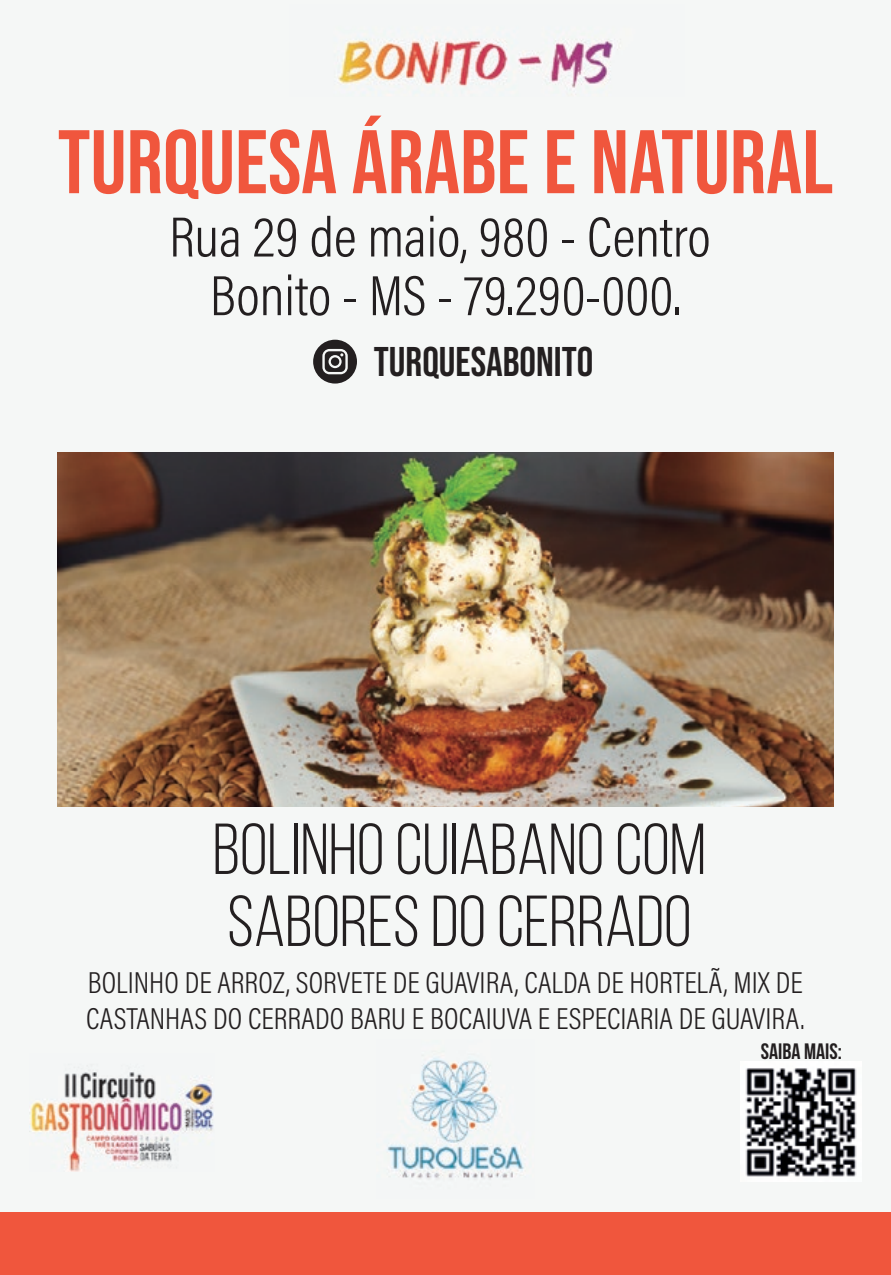
<style>
.page{position:relative;width:891px;height:1275px;background:#f5f7f6}
.page>*{position:absolute;margin:0;border:0;box-sizing:border-box;transform-origin:0 0}
.t1{font:90px "Bebas Neue";color:#f0563d}
.t2{font:72px/72px "Bebas Neue";color:#231f20}
.t3{font:300 57px/58.8px "Acumin Pro Cond";color:#231f20;text-align:center}
.t4{font:41.4px "Bebas Neue";color:#231f20}
.t5{font:300 30.6px/36.6px "Acumin Pro Cond";color:#231f20}
.t6{font:22.2px "Bebas Neue";color:#231f20}
</style>
<div class="page">
<svg style="left:313px;top:340px;width:44px;height:44px"></svg>
<div style="left:331px;top:357px;width:8px;height:9px;background:#231f20;border-radius:50%"></div>
<img style="left:338px;top:39px;width:275px;height:56px">
<img style="left:387px;top:1057px;width:137px;height:122px">
<div style="left:0;top:1212px;width:891px;height:63px;background:#f0563d"></div>
<img style="left:57px;top:453px;width:777px;height:353px">
<img style="left:746px;top:1068px;width:110px;height:109px">
<img style="left:30px;top:1072px;width:184px;height:99px">
<h1 class="t1" style="left:58px;top:111px;width:777px">TURQUESA ÁRABE E NATURAL</h1>
<h3 class="t3" style="left:169px;top:207px;width:543px">Rua 29 de maio, 980 - Centro<br>Bonito - MS - 79.290-000.</h3>
<h3 class="t4" style="left:374px;top:338px;width:221px">TURQUESABONITO</h3>
<h2 class="t2" style="left:213px;top:813px;width:495px">BOLINHO CUIABANO COM<br>SABORES DO CERRADO</h2>
<p class="t5" style="left:86px;top:963px;width:720px">BOLINHO DE ARROZ, SORVETE DE GUAVIRA, CALDA DE HORTELÃ, MIX DE<br>CASTANHAS DO CERRADO BARU E BOCAIUVA E ESPECIARIA DE GUAVIRA.</p>
<p class="t6" style="left:761px;top:1039px;width:83px">SAIBA MAIS:</p>
</div>
